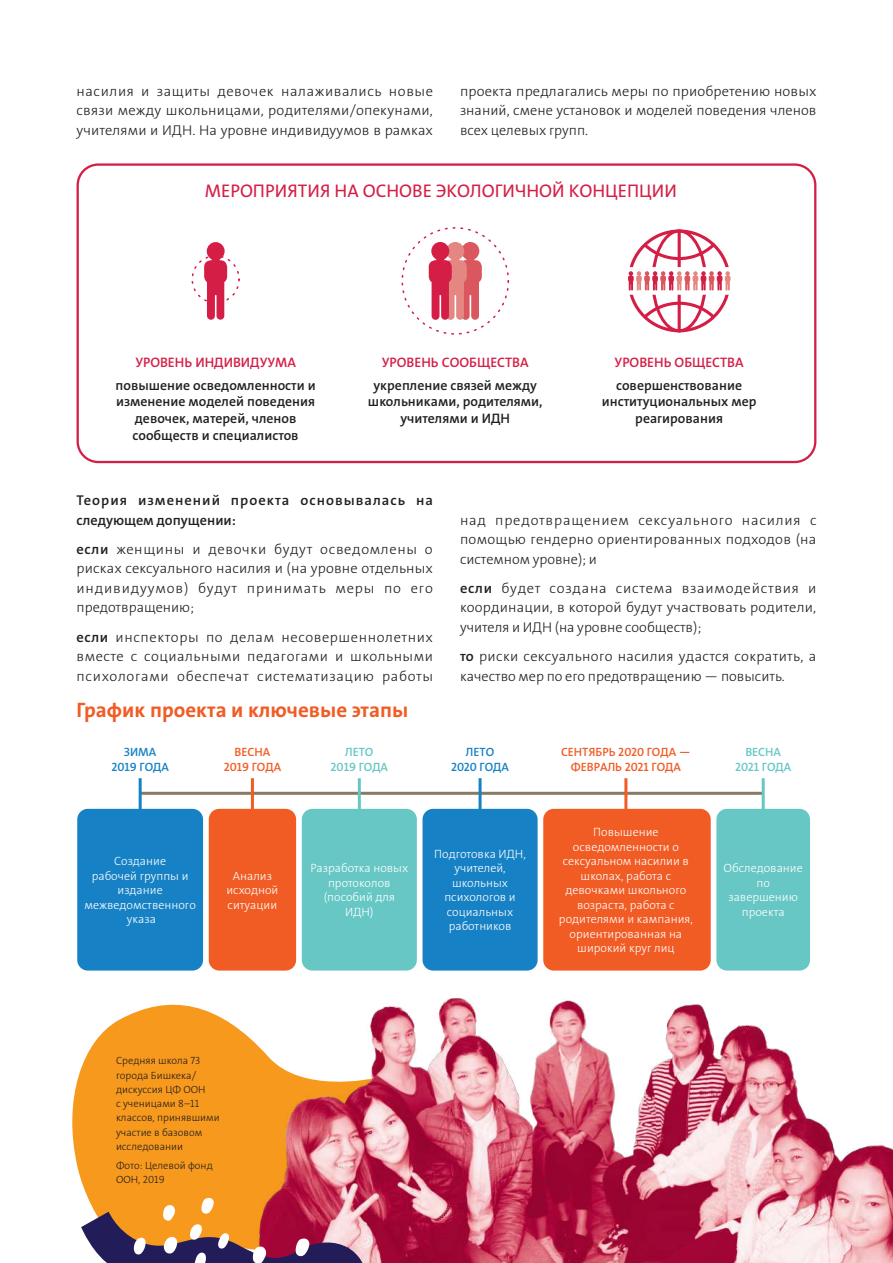
<style>
.page{position:relative;width:893px;height:1263px;background:#fff}
.page>*{position:absolute;margin:0;border:0;box-sizing:border-box;transform-origin:0 0}
.t1{font:21px "Grundfos The Sans OT 7 B";color:#f15b24}
.t2{font:18.45px "Grundfos The Sans OT 5 R";color:#d41e46}
.t3{font:14.25px/19.5px "Grundfos The Sans OT 3 L";letter-spacing:.01em;color:#231f20;text-align:justify}
.t4{font:14.25px/19.5px "Grundfos The Sans OT 6 SB";letter-spacing:.07em;color:#231f20}
.t5{font:13.8px/16.5px "Grundfos The Sans OT 6 SB";color:#231f20;text-align:center}
.t6{font:13.8px "Grundfos The Sans OT 6 SB";color:#d41e46}
.t7{font:12px/14.4px "Grundfos The Sans OT 3 L";color:#fff;text-align:center}
.t8{font:12px/14.4px "Grundfos The Sans OT 6 SB";color:#f15b24;text-align:center}
.t9{font:12px/14.4px "Grundfos The Sans OT 6 SB";color:#66c7c5;text-align:center}
.t10{font:12px/14.4px "Grundfos The Sans OT 6 SB";color:#1681c4;text-align:center}
.t11{font:10.5px/14.2px "Grundfos The Sans OT 3 L";color:#231f20}
.s1{font-family:"Grundfos The Sans OT 6 SB"}
</style>
<div class="page">
<hr style="left:140px;top:792px;width:623px;height:3px;background:#897965">
<div style="left:77px;top:809px;width:126px;height:161px;background:#1681c4;border-radius:11px"></div>
<hr style="left:139px;top:778px;width:3px;height:43px;background:#1681c4">
<div style="left:209px;top:809px;width:87px;height:161px;background:#f15b24;border-radius:11px"></div>
<hr style="left:251px;top:778px;width:3px;height:43px;background:#f15b24">
<div style="left:716px;top:809px;width:94px;height:161px;background:#66c7c5;border-radius:11px"></div>
<hr style="left:762px;top:778px;width:3px;height:43px;background:#66c7c5">
<div style="left:302px;top:809px;width:115px;height:161px;background:#66c7c5;border-radius:11px"></div>
<hr style="left:358px;top:778px;width:3px;height:43px;background:#66c7c5">
<div style="left:423px;top:809px;width:115px;height:161px;background:#1681c4;border-radius:11px"></div>
<hr style="left:479px;top:778px;width:3px;height:43px;background:#1681c4">
<div style="left:543px;top:809px;width:168px;height:161px;background:#f15b24;border-radius:11px"></div>
<hr style="left:624px;top:778px;width:3px;height:43px;background:#f15b24">
<svg style="left:72px;top:1004px;width:180px;height:194px;background:#f7a437"></svg>
<svg style="left:77px;top:164px;width:739px;height:299px"></svg>
<div style="left:191px;top:255px;width:49px;height:48px;border:2px dashed #d41e46;border-radius:50%"></div>
<svg style="left:204px;top:242px;width:23px;height:78px"></svg>
<div style="left:401px;top:227px;width:108px;height:108px;border:2px dashed #d41e46;border-radius:50%"></div>
<svg style="left:429px;top:242px;width:53px;height:78px;background:#e06a78"></svg>
<div style="left:615px;top:267px;width:128px;height:28px;border:25px solid #fff;border-radius:2px"></div>
<svg style="left:628px;top:229px;width:103px;height:103px"></svg>
<img style="left:252px;top:998px;width:641px;height:265px">
<svg style="left:81px;top:1198px;width:288px;height:65px;background:#af6c5d"></svg>
<p class="t3" style="left:77px;top:81px;width:358px">насилия и защиты девочек налаживались новые связи между школьницами, родителями/опекунами, учителями и ИДН. На уровне индивидуумов в рамках</p>
<p class="t3" style="left:460px;top:81px;width:358px">проекта предлагались меры по приобретению новых знаний, смене установок и моделей поведения членов всех целевых групп.</p>
<p class="t2" style="left:205px;top:179px;width:474px">МЕРОПРИЯТИЯ НА ОСНОВЕ ЭКОЛОГИЧНОЙ КОНЦЕПЦИИ</p>
<p class="t6" style="left:135px;top:354px;width:162px">УРОВЕНЬ ИНДИВИДУУМА</p>
<p class="t5" style="left:116px;top:377px;width:202px">повышение осведомленности и изменение моделей поведения девочек, матерей, членов сообществ и специалистов</p>
<p class="t6" style="left:382px;top:354px;width:148px">УРОВЕНЬ СООБЩЕСТВА</p>
<p class="t5" style="left:368px;top:377px;width:176px">укрепление связей между школьниками, родителями, учителями и ИДН</p>
<p class="t6" style="left:615px;top:354px;width:131px">УРОВЕНЬ ОБЩЕСТВА</p>
<p class="t5" style="left:602px;top:377px;width:156px">совершенствование институциональных мер реагирования</p>
<p class="t4" style="left:77px;top:491px;width:358px">Теория изменений проекта основывалась на следующем допущении:</p>
<p class="t3" style="left:77px;top:539px;width:358px"><span class="s1">если</span> женщины и девочки будут осведомлены о рисках сексуального насилия и (на уровне отдельных индивидуумов) будут принимать меры по его предотвращению;</p>
<p class="t3" style="left:77px;top:627px;width:358px"><span class="s1">если</span> инспекторы по делам несовершеннолетних вместе с социальными педагогами и школьными психологами обеспечат систематизацию работы</p>
<h1 class="t1" style="left:77px;top:697px;width:333px">График проекта и ключевые этапы</h1>
<p class="t10" style="left:111px;top:745px;width:59px">ЗИМА<br>2019 ГОДА</p>
<p class="t8" style="left:224px;top:745px;width:59px">ВЕСНА<br>2019 ГОДА</p>
<p class="t9" style="left:331px;top:745px;width:59px">ЛЕТО<br>2019 ГОДА</p>
<p class="t3" style="left:460px;top:510px;width:358px">над предотвращением сексуального насилия с помощью гендерно ориентированных подходов (на системном уровне); и</p>
<p class="t3" style="left:460px;top:578px;width:358px"><span class="s1">если</span> будет создана система взаимодействия и координации, в которой будут участвовать родители, учителя и ИДН (на уровне сообществ);</p>
<p class="t3" style="left:460px;top:647px;width:358px"><span class="s1">то</span> риски сексуального насилия удастся сократить, а качество мер по его предотвращению — повысить.</p>
<p class="t10" style="left:451px;top:745px;width:59px">ЛЕТО<br>2020 ГОДА</p>
<p class="t8" style="left:561px;top:745px;width:131px">СЕНТЯБРЬ 2020 ГОДА —<br>ФЕВРАЛЬ 2021 ГОДА</p>
<p class="t9" style="left:735px;top:745px;width:58px">ВЕСНА<br>2021 ГОДА</p>
<p class="t7" style="left:84px;top:854px;width:113px">Создание<br>рабочей группы и издание межведомственного указа</p>
<p class="t7" style="left:226px;top:868px;width:54px">Анализ исходной ситуации</p>
<p class="t7" style="left:310px;top:861px;width:99px">Разработка новых протоколов (пособий для<br>ИДН)</p>
<p class="t7" style="left:434px;top:847px;width:93px">Подготовка ИДН, учителей, школьных психологов и социальных работников</p>
<p class="t7" style="left:559px;top:825px;width:135px">Повышение осведомленности о сексуальном насилии в школах, работа с девочками школьного возраста, работа с родителями и кампания, ориентированная на широкий круг лиц</p>
<p class="t7" style="left:724px;top:861px;width:81px">Обследование по завершению проекта</p>
<p class="t11" style="left:116px;top:1054px;width:105px">Cредняя школа 73 города Бишкека/ дискуссия ЦФ ООН<br>с ученицами 8–11 классов, принявшими участие в базовом исследовании</p>
<p class="t11" style="left:116px;top:1158px;width:98px">Фото: Целевой фонд<br>ООН, 2019</p>
</div>
